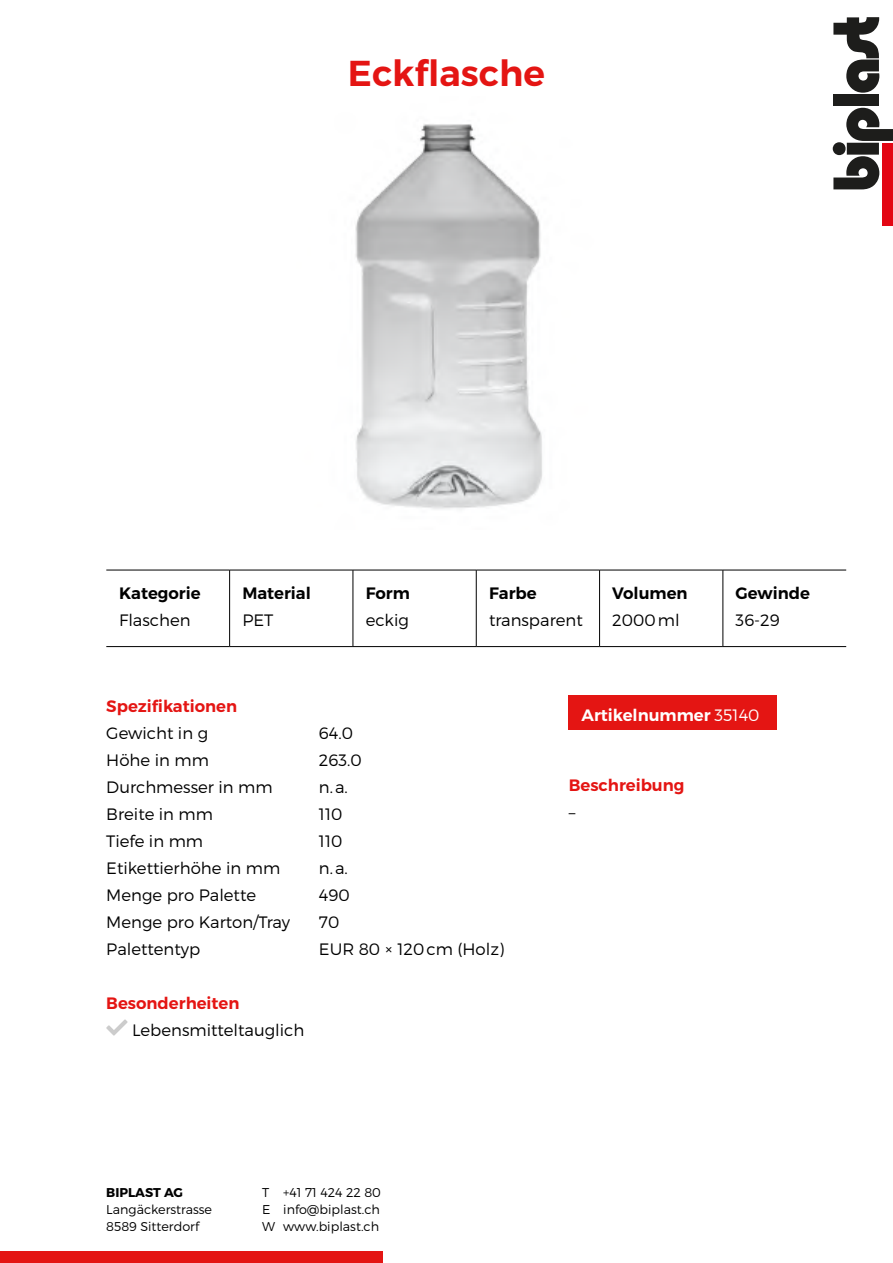
<style>
.page{position:relative;width:893px;height:1263px;background:#fff}
.page>*{position:absolute;margin:0;border:0;box-sizing:border-box;transform-origin:0 0}
.t1{font:600 36px "Montserrat";color:#e41513}
.t2{font:300 16.5px "Montserrat";color:#000}
.t3{font:600 16.5px "Montserrat";color:#e41513}
.t4{font:600 16.5px "Montserrat";color:#000}
.t5{font:600 16.5px "Montserrat";color:#fff}
.t6{font:300 12.75px/17.2px "Montserrat";color:#000}
.t7{font:700 12.75px "Montserrat";color:#000}
.s1{font-weight:300}
</style>
<div class="page">
<div style="left:833px;top:94px;width:46px;height:12px;background:#1d1d1b"></div>
<svg style="left:833px;top:17px;width:46px;height:76px"></svg>
<svg style="left:833px;top:108px;width:60px;height:81px"></svg>
<div style="left:882px;top:143px;width:11px;height:83px;background:#e30613"></div>
<div style="left:0;top:1251px;width:383px;height:12px;background:#e41513"></div>
<svg style="left:106px;top:1019px;width:22px;height:17px"></svg>
<hr style="left:106px;top:570px;width:124px;height:1px;background:#000">
<hr style="left:230px;top:570px;width:123px;height:1px;background:#000">
<hr style="left:229px;top:570px;width:1px;height:76px;background:#000">
<hr style="left:353px;top:570px;width:123px;height:1px;background:#000">
<hr style="left:476px;top:570px;width:124px;height:1px;background:#000">
<hr style="left:600px;top:570px;width:123px;height:1px;background:#000">
<hr style="left:723px;top:570px;width:123px;height:1px;background:#000">
<hr style="left:106px;top:646px;width:124px;height:1px;background:#000">
<hr style="left:230px;top:646px;width:123px;height:1px;background:#000">
<hr style="left:353px;top:646px;width:123px;height:1px;background:#000">
<hr style="left:476px;top:646px;width:124px;height:1px;background:#000">
<hr style="left:600px;top:646px;width:123px;height:1px;background:#000">
<hr style="left:723px;top:646px;width:123px;height:1px;background:#000">
<hr style="left:353px;top:570px;width:1px;height:76px;background:#000">
<hr style="left:476px;top:570px;width:1px;height:76px;background:#000">
<hr style="left:599px;top:570px;width:1px;height:76px;background:#000">
<hr style="left:723px;top:570px;width:1px;height:76px;background:#000">
<div style="left:569px;top:695px;width:208px;height:35px;background:#e41513"></div>
<img style="left:355px;top:124px;width:187px;height:385px">
<h1 class="t1" style="left:348px;top:51px;width:199px">Eckflasche</h1>
<p class="t4" style="left:119px;top:583px;width:83px">Kategorie</p>
<p class="t2" style="left:119px;top:610px;width:73px">Flaschen</p>
<p class="t4" style="left:242px;top:583px;width:70px">Material</p>
<p class="t2" style="left:242px;top:610px;width:32px">PET</p>
<p class="t4" style="left:366px;top:583px;width:46px">Form</p>
<p class="t2" style="left:366px;top:610px;width:45px">eckig</p>
<p class="t4" style="left:489px;top:583px;width:49px">Farbe</p>
<p class="t2" style="left:489px;top:610px;width:95px">transparent</p>
<p class="t4" style="left:612px;top:583px;width:77px">Volumen</p>
<p class="t2" style="left:612px;top:610px;width:69px">2000ml</p>
<p class="t4" style="left:736px;top:583px;width:76px">Gewinde</p>
<p class="t2" style="left:736px;top:610px;width:46px">36-29</p>
<p class="t3" style="left:106px;top:695px;width:132px">Spezifikationen</p>
<p class="t2" style="left:106px;top:723px;width:103px">Gewicht in g</p>
<p class="t2" style="left:319px;top:723px;width:36px">64.0</p>
<p class="t2" style="left:106px;top:750px;width:104px">Höhe in mm</p>
<p class="t2" style="left:319px;top:750px;width:44px">263.0</p>
<p class="t2" style="left:106px;top:777px;width:168px">Durchmesser in mm</p>
<p class="t2" style="left:319px;top:777px;width:30px">n.a.</p>
<p class="t2" style="left:106px;top:804px;width:108px">Breite in mm</p>
<p class="t2" style="left:319px;top:804px;width:25px">110</p>
<p class="t2" style="left:106px;top:830px;width:98px">Tiefe in mm</p>
<p class="t2" style="left:319px;top:830px;width:25px">110</p>
<p class="t2" style="left:106px;top:857px;width:175px">Etikettierhöhe in mm</p>
<p class="t2" style="left:319px;top:857px;width:30px">n.a.</p>
<p class="t2" style="left:106px;top:884px;width:151px">Menge pro Palette</p>
<p class="t2" style="left:319px;top:884px;width:32px">490</p>
<p class="t2" style="left:106px;top:911px;width:185px">Menge pro Karton/Tray</p>
<p class="t2" style="left:319px;top:911px;width:22px">70</p>
<p class="t2" style="left:106px;top:938px;width:95px">Palettentyp</p>
<p class="t2" style="left:319px;top:938px;width:187px">EUR 80 × 120cm (Holz)</p>
<p class="t3" style="left:106px;top:992px;width:135px">Besonderheiten</p>
<p class="t2" style="left:132px;top:1020px;width:174px">Lebensmitteltauglich</p>
<p class="t7" style="left:106px;top:1184px;width:78px">BIPLAST AG</p>
<p class="t6" style="left:106px;top:1200px;width:107px">Langäckerstrasse<br>8589 Sitterdorf</p>
<p class="t6" style="left:262px;top:1183px;width:120px;text-align:justify">T +41 71 424 22 80<br>E info@biplast.ch W www.biplast.ch</p>
<p class="t5" style="left:581px;top:704px;width:180px">Artikelnummer <span class="s1">35140</span></p>
<p class="t3" style="left:569px;top:774px;width:117px">Beschreibung</p>
<p class="t2" style="left:569px;top:802px;width:8px">–</p>
</div>
